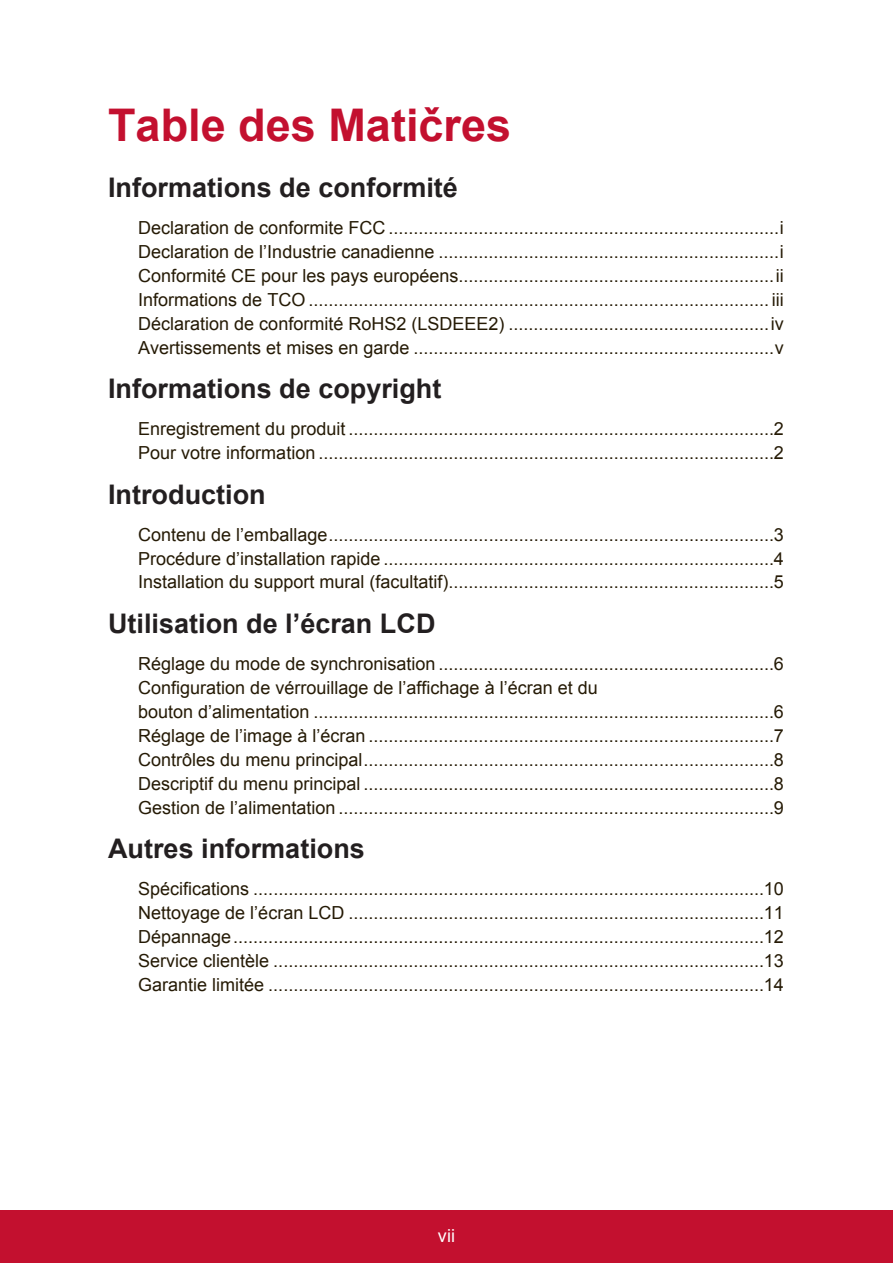
<style>
.page{position:relative;width:893px;height:1263px;background:#fff}
.page>*{position:absolute;margin:0;border:0;box-sizing:border-box;transform-origin:0 0}
.t1{font:700 45px "Arial";color:#c3102f}
.t2{font:700 27px "Arial";color:#231f20}
.t3{font:18px/24px "Arial";color:#251a05;text-align:justify}
.t4{font:18px "Arial";color:#fff}
</style>
<div class="page">
<div style="left:0;top:1210px;width:892px;height:53px;background:#c3102f"></div>
<h1 class="t1" style="left:108px;top:95px;width:404px">Table des Matičres</h1>
<h2 class="t2" style="left:108px;top:170px;width:351px">Informations de conformité</h2>
<p class="t3" style="left:138px;top:216px;width:646px">Declaration de conformite FCC ..............................................................................i Declaration de l’Industrie canadienne ....................................................................i Conformité CE pour les pays européens...............................................................ii Informations de TCO ............................................................................................ iii Déclaration de conformité RoHS2 (LSDEEE2) ....................................................iv Avertissements et mises en garde ........................................................................v</p>
<h2 class="t2" style="left:108px;top:371px;width:335px">Informations de copyright</h2>
<p class="t3" style="left:138px;top:417px;width:646px">Enregistrement du produit .....................................................................................2<br>Pour votre information ...........................................................................................2</p>
<h2 class="t2" style="left:108px;top:476px;width:159px">Introduction</h2>
<p class="t3" style="left:138px;top:522px;width:646px">Contenu de l’emballage.........................................................................................3<br>Procédure d’installation rapide ..............................................................................4<br>Installation du support mural (facultatif).................................................................5</p>
<h2 class="t2" style="left:108px;top:606px;width:329px">Utilisation de l’écran LCD</h2>
<p class="t3" style="left:138px;top:652px;width:647px;text-align:left">Réglage du mode de synchronisation ...................................................................6<br>Configuration de vérrouillage de l’affichage à l’écran et du<br>bouton d’alimentation ............................................................................................6<br>Réglage de l’image à l’écran .................................................................................7<br>Contrôles du menu principal..................................................................................8<br>Descriptif du menu principal ..................................................................................8<br>Gestion de l’alimentation .......................................................................................9</p>
<h2 class="t2" style="left:108px;top:831px;width:258px">Autres informations</h2>
<p class="t3" style="left:138px;top:877px;width:646px">Spécifications ......................................................................................................10<br>Nettoyage de l’écran LCD ...................................................................................11<br>Dépannage..........................................................................................................12<br>Service clientèle ..................................................................................................13<br>Garantie limitée ...................................................................................................14</p>
<p class="t4" style="left:438px;top:1223px;width:18px">vii</p>
</div>
